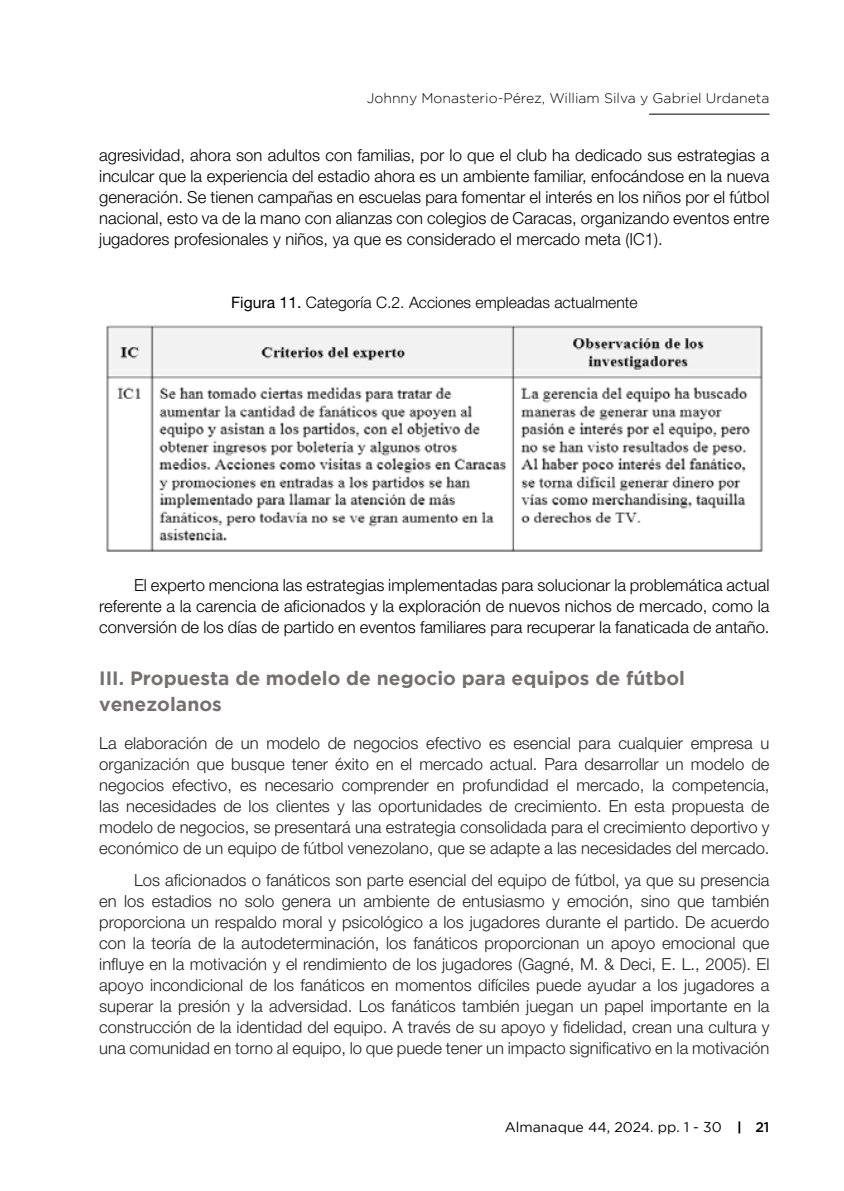
<style>
.page{position:relative;width:844px;height:1191px;background:#fff}
.page>*{position:absolute;margin:0;border:0;box-sizing:border-box;transform-origin:0 0}
.t1{font:700 19.25px/26.2px "Gotham";color:#767171}
.t2{font:300 16.62px/21px "Helvetica Neue LT Std";color:#222;text-align:justify}
.t3{font:300 16.62px/21px "Helvetica Neue LT Std";color:#000;text-align:justify}
.t4{font:300 15.75px "Helvetica Neue LT Std";color:#000}
.t5{font:300 14px "Gotham";color:#000}
.t6{font:14px "Gotham";color:#000}
.t7{font:500 14px "Gotham";color:#000}
.s1{font-weight:400}
</style>
<div class="page">
<svg style="left:738px;top:1121px;width:2px;height:12px"></svg>
<hr style="left:649px;top:114px;width:120px;height:1px;background:#000">
<img style="left:106px;top:325px;width:657px;height:227px">
<p class="t5" style="left:366px;top:91px;width:404px">Johnny Monasterio-Pérez, William Silva y Gabriel Urdaneta</p>
<p class="t3" style="left:99px;top:144px;width:671px">agresividad, ahora son adultos con familias, por lo que el club ha dedicado sus estrategias a inculcar que la experiencia del estadio ahora es un ambiente familiar, enfocándose en la nueva generación. Se tienen campañas en escuelas para fomentar el interés en los niños por el fútbol nacional, esto va de la mano con alianzas con colegios de Caracas, organizando eventos entre jugadores profesionales y niños, ya que es considerado el mercado meta (IC1).</p>
<p class="t4" style="left:231px;top:292px;width:408px"><span class="s1">Figura 11.</span> Categoría C.2. Acciones empleadas actualmente</p>
<p class="t3" style="left:99px;top:574px;width:671px;text-indent:35px">El experto menciona las estrategias implementadas para solucionar la problemática actual referente a la carencia de aficionados y la exploración de nuevos nichos de mercado, como la conversión de los días de partido en eventos familiares para recuperar la fanaticada de antaño.</p>
<p class="t1" style="left:99px;top:664px;width:587px">III. Propuesta de modelo de negocio para equipos de fútbol venezolanos</p>
<p class="t2" style="left:99px;top:732px;width:671px">La elaboración de un modelo de negocios efectivo es esencial para cualquier empresa u organización que busque tener éxito en el mercado actual. Para desarrollar un modelo de negocios efectivo, es necesario comprender en profundidad el mercado, la competencia, las necesidades de los clientes y las oportunidades de crecimiento. En esta propuesta de modelo de negocios, se presentará una estrategia consolidada para el crecimiento deportivo y económico de un equipo de fútbol venezolano, que se adapte a las necesidades del mercado.</p>
<p class="t2" style="left:99px;top:869px;width:671px;text-indent:35px">Los aficionados o fanáticos son parte esencial del equipo de fútbol, ya que su presencia en los estadios no solo genera un ambiente de entusiasmo y emoción, sino que también proporciona un respaldo moral y psicológico a los jugadores durante el partido. De acuerdo con la teoría de la autodeterminación, los fanáticos proporcionan un apoyo emocional que influye en la motivación y el rendimiento de los jugadores (Gagné, M. &amp; Deci, E. L., 2005). El apoyo incondicional de los fanáticos en momentos difíciles puede ayudar a los jugadores a superar la presión y la adversidad. Los fanáticos también juegan un papel importante en la construcción de la identidad del equipo. A través de su apoyo y fidelidad, crean una cultura y una comunidad en torno al equipo, lo que puede tener un impacto significativo en la motivación</p>
<p class="t6" style="left:504px;top:1119px;width:218px">Almanaque 44, 2024. pp. 1 - 30</p>
<p class="t7" style="left:755px;top:1118px;width:16px">21</p>
</div>
